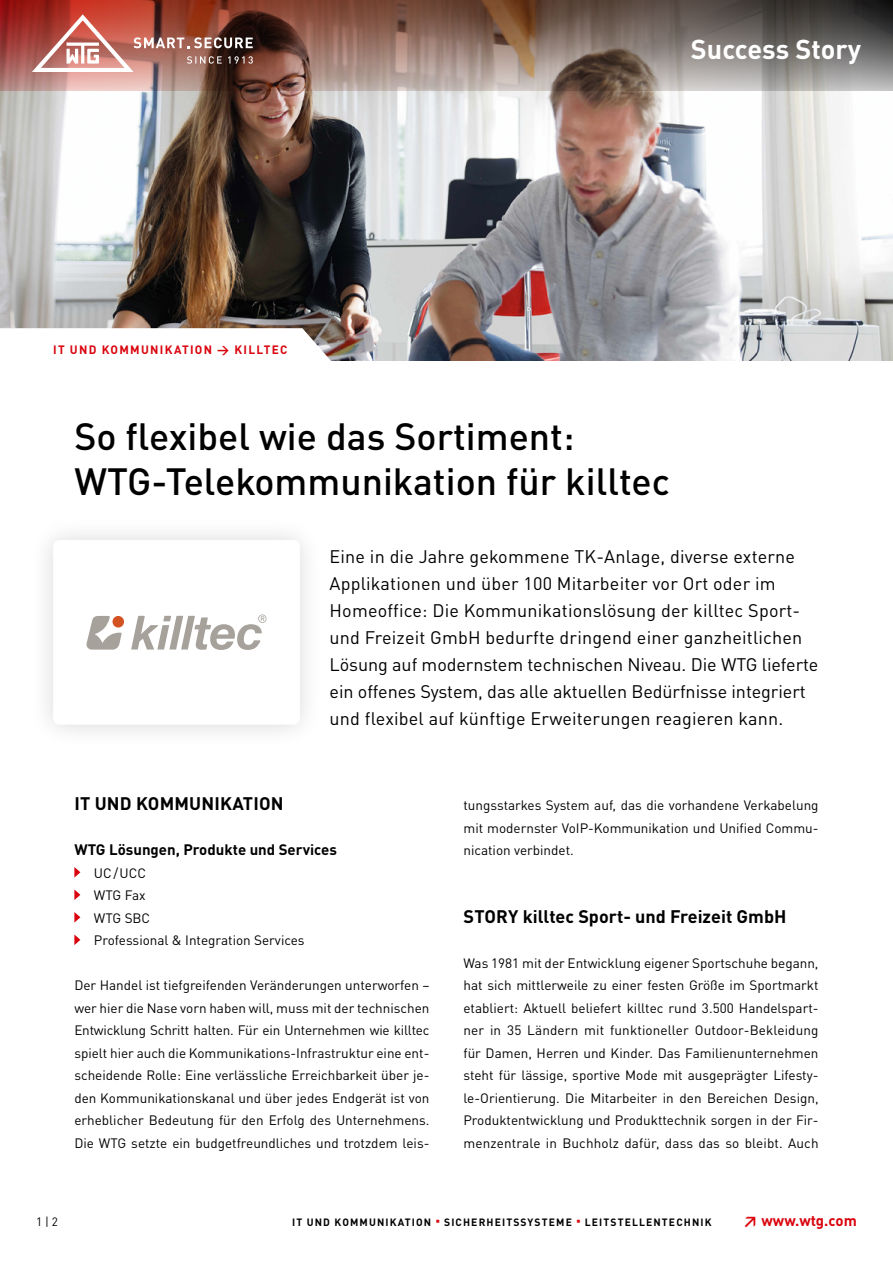
<style>
.page{position:relative;width:893px;height:1263px;background:#fff}
.page>*{position:absolute;margin:0;border:0;box-sizing:border-box;transform-origin:0 0}
.t1{font:500 37.5px/45px "DINOT";color:#000}
.t2{font:700 27px "DINOT";color:#fff}
.Unterüberschrift{font:18px/27px "DINOT";letter-spacing:.01em;color:#000}
.Unterüberschrift-2{font:700 18px "DINOT";color:#000}
.Unterüberschrift-3{font:700 15px "DINOT";color:#000}
.t3{font:700 15px "DINOT";color:#da040e}
.Unterüberschrift-4{font:13.5px/22.5px "DINOT";color:#000;text-align:justify}
.t4{font:700 12px "DINOT";letter-spacing:.11em;color:#da040e}
.t5{font:12px "DINOT";color:#000}
.t6{font:700 10.5px "DINOT";letter-spacing:.11em;color:#000}
.s1{color:#da040e}
</style>
<div class="page">
<img style="left:0;top:90px;width:893px;height:270px">
<img style="left:0;top:0;width:893px;height:90px">
<div style="left:29px;top:516px;width:295px;height:233px;background:#fbfbfb"></div>
<div style="left:53px;top:540px;width:247px;height:185px;background:#fff;border-radius:6px"></div>
<svg style="left:131px;top:614px;width:135px;height:36px"></svg>
<div style="left:113px;top:616px;width:11px;height:11px;background:#d25321;border-radius:50%"></div>
<svg style="left:86px;top:616px;width:36px;height:34px"></svg>
<svg style="left:74px;top:867px;width:6px;height:10px"></svg>
<svg style="left:74px;top:889px;width:6px;height:11px"></svg>
<svg style="left:74px;top:912px;width:6px;height:10px"></svg>
<svg style="left:74px;top:934px;width:6px;height:11px"></svg>
<svg style="left:0;top:328px;width:340px;height:33px"></svg>
<img style="left:32px;top:14px;width:221px;height:58px">
<p class="t2" style="left:691px;top:31px;width:172px">Success Story</p>
<p class="t4" style="left:53px;top:342px;width:236px">IT UND KOMMUNIKATION → KILLTEC</p>
<p class="t1" style="left:74px;top:413px;width:597px">So flexibel wie das Sortiment:<br>WTG-Telekommunikation für killtec</p>
<p class="Unterüberschrift" style="left:330px;top:542px;width:490px">Eine in die Jahre gekommene TK-Anlage, diverse externe Applikationen und über 100 Mitarbeiter vor Ort oder im Homeoffice: Die Kommunikationslösung der killtec Sport&shy;und Freizeit GmbH bedurfte dringend einer ganzheitlichen Lösung auf modernstem technischen Niveau. Die WTG lieferte ein offenes System, das alle aktuellen Bedürfnisse integriert und flexibel auf künftige Erweiterungen reagieren kann.</p>
<p class="Unterüberschrift-2" style="left:74px;top:792px;width:211px">IT UND KOMMUNIKATION</p>
<p class="Unterüberschrift-3" style="left:74px;top:840px;width:264px">WTG Lösungen, Produkte und Services</p>
<p class="Unterüberschrift-4" style="left:94px;top:861px;width:54px">UC/UCC</p>
<p class="Unterüberschrift-4" style="left:94px;top:884px;width:53px">WTG Fax</p>
<p class="Unterüberschrift-4" style="left:94px;top:906px;width:58px">WTG SBC</p>
<p class="Unterüberschrift-4" style="left:94px;top:929px;width:212px">Professional &amp; Integration Services</p>
<p class="Unterüberschrift-4" style="left:74px;top:974px;width:357px">Der Handel ist tiefgreifenden Veränderungen unterworfen – wer hier die Nase vorn haben will, muss mit der technischen Entwicklung Schritt halten. Für ein Unternehmen wie killtec spielt hier auch die Kommunikations-Infrastruktur eine ent&shy;scheidende Rolle: Eine verlässliche Erreichbarkeit über je&shy;den Kommunikationskanal und über jedes Endgerät ist von erheblicher Bedeutung für den Erfolg des Unternehmens.<br>Die WTG setzte ein budgetfreundliches und trotzdem leis-</p>
<p class="Unterüberschrift-4" style="left:463px;top:794px;width:357px">tungsstarkes System auf, das die vorhandene Verkabelung mit modernster VoIP-Kommunikation und Unified Commu&shy;nication verbindet.</p>
<p class="Unterüberschrift-2" style="left:464px;top:904px;width:324px">STORY killtec Sport- und Freizeit GmbH</p>
<p class="Unterüberschrift-4" style="left:463px;top:951px;width:357px">Was 1981 mit der Entwicklung eigener Sportschuhe begann, hat sich mittlerweile zu einer festen Größe im Sportmarkt etabliert: Aktuell beliefert killtec rund 3.500 Handelspart&shy;ner in 35 Ländern mit funktioneller Outdoor-Bekleidung für Damen, Herren und Kinder. Das Familienunternehmen steht für lässige, sportive Mode mit ausgeprägter Lifesty&shy;le-Orientierung. Die Mitarbeiter in den Bereichen Design, Produktentwicklung und Produkttechnik sorgen in der Fir&shy;menzentrale in Buchholz dafür, dass das so bleibt. Auch</p>
<p class="t5" style="left:36px;top:1214px;width:23px">1 | 2</p>
<p class="t6" style="left:292px;top:1215px;width:421px">IT UND KOMMUNIKATION <span class="s1">○</span> SICHERHEITSSYSTEME <span class="s1">○</span> LEITSTELLENTECHNIK</p>
<p class="t3" style="left:743px;top:1210px;width:116px">↗ www.wtg.com</p>
</div>
